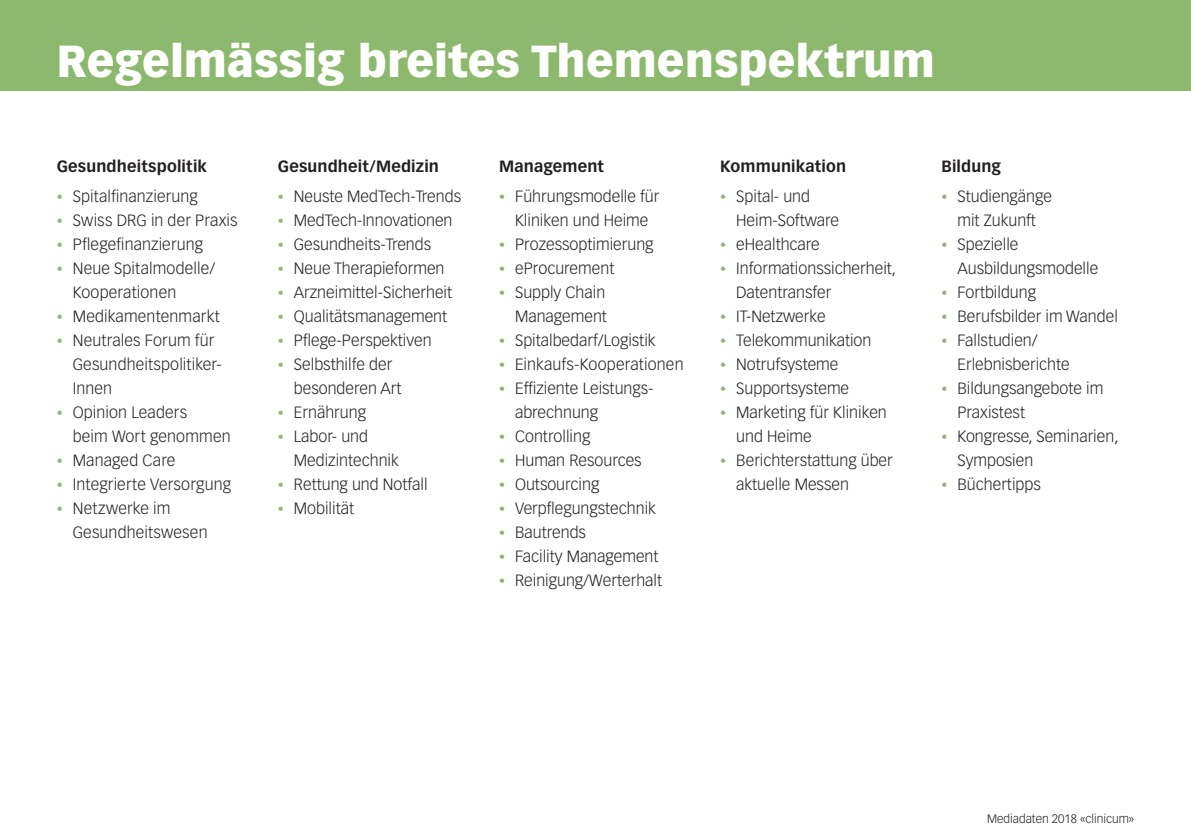
<style>
.page{position:relative;width:1191px;height:840px;background:#fff}
.page>*{position:absolute;margin:0;border:0;box-sizing:border-box;transform-origin:0 0}
.t1{font:900 44px "Vectora LT Std";color:#fff}
.t2{font:300 16px/24px "Vectora LT Std";color:#231f20}
.t3{font:700 16px "Vectora LT Std";letter-spacing:.01em;color:#231f20}
.t4{font:300 12px "Vectora LT Std";color:#231f20}
.s1{font-size:12px;color:#8db96e}
</style>
<div class="page">
<div style="left:0;top:0;width:1191px;height:91px;background:#8db96e"></div>
<h1 class="t1" style="left:57px;top:33px;width:879px">Regelmässig breites Themenspektrum</h1>
<p class="t3" style="left:57px;top:157px;width:152px">Gesundheitspolitik</p>
<p class="t2" style="left:57px;top:184px;width:143px"><span class="s1">•</span> Spitalfinanzierung</p>
<p class="t2" style="left:57px;top:208px;width:182px"><span class="s1">•</span> Swiss DRG in der Praxis</p>
<p class="t2" style="left:57px;top:232px;width:148px"><span class="s1">•</span> Pflegefinanzierung</p>
<p class="t2" style="left:73px;top:256px;width:144px;text-indent:-16px"><span class="s1">•</span> Neue Spitalmodelle/<br>Kooperationen</p>
<p class="t2" style="left:57px;top:304px;width:165px"><span class="s1">•</span> Medikamentenmarkt</p>
<p class="t2" style="left:73px;top:328px;width:149px;text-indent:-16px"><span class="s1">•</span> Neutrales Forum für<br>Gesundheitspolitiker-<br>Innen</p>
<p class="t2" style="left:73px;top:400px;width:159px;text-indent:-16px"><span class="s1">•</span> Opinion Leaders<br>beim Wort genommen</p>
<p class="t2" style="left:57px;top:448px;width:120px"><span class="s1">•</span> Managed Care</p>
<p class="t2" style="left:57px;top:472px;width:176px"><span class="s1">•</span> Integrierte Versorgung</p>
<p class="t2" style="left:73px;top:496px;width:136px;text-indent:-16px"><span class="s1">•</span> Netzwerke im<br>Gesundheitswesen</p>
<p class="t3" style="left:278px;top:156px;width:163px">Gesundheit/Medizin</p>
<p class="t2" style="left:278px;top:184px;width:185px"><span class="s1">•</span> Neuste MedTech-Trends</p>
<p class="t2" style="left:278px;top:208px;width:176px"><span class="s1">•</span> MedTech-Innovationen</p>
<p class="t2" style="left:278px;top:232px;width:155px"><span class="s1">•</span> Gesundheits-Trends</p>
<p class="t2" style="left:278px;top:256px;width:168px"><span class="s1">•</span> Neue Therapieformen</p>
<p class="t2" style="left:278px;top:280px;width:176px"><span class="s1">•</span> Arzneimittel-Sicherheit</p>
<p class="t2" style="left:278px;top:304px;width:171px"><span class="s1">•</span> Qualitätsmanagement</p>
<p class="t2" style="left:278px;top:328px;width:155px"><span class="s1">•</span> Pflege-Perspektiven</p>
<p class="t2" style="left:294px;top:352px;width:109px;text-indent:-16px"><span class="s1">•</span> Selbsthilfe der besonderen Art</p>
<p class="t2" style="left:278px;top:400px;width:90px"><span class="s1">•</span> Ernährung</p>
<p class="t2" style="left:294px;top:424px;width:106px;text-indent:-16px"><span class="s1">•</span> Labor- und<br>Medizintechnik</p>
<p class="t2" style="left:278px;top:472px;width:151px"><span class="s1">•</span> Rettung und Notfall</p>
<p class="t2" style="left:278px;top:496px;width:78px"><span class="s1">•</span> Mobilität</p>
<p class="t3" style="left:499px;top:156px;width:107px">Management</p>
<p class="t2" style="left:499px;top:184px;width:162px;text-align:center"><span class="s1">•</span> Führungsmodelle für<br>Kliniken und Heime</p>
<p class="t2" style="left:499px;top:232px;width:156px"><span class="s1">•</span> Prozessoptimierung</p>
<p class="t2" style="left:499px;top:256px;width:117px"><span class="s1">•</span> eProcurement</p>
<p class="t2" style="left:499px;top:280px;width:109px;text-align:right"><span class="s1">•</span> Supply Chain<br>Management</p>
<p class="t2" style="left:499px;top:328px;width:158px"><span class="s1">•</span> Spitalbedarf/Logistik</p>
<p class="t2" style="left:499px;top:352px;width:186px"><span class="s1">•</span> Einkaufs-Kooperationen</p>
<p class="t2" style="left:515px;top:376px;width:138px;text-indent:-16px"><span class="s1">•</span> Effiziente Leistungs&shy;abrechnung</p>
<p class="t2" style="left:499px;top:424px;width:93px"><span class="s1">•</span> Controlling</p>
<p class="t2" style="left:499px;top:448px;width:144px"><span class="s1">•</span> Human Resources</p>
<p class="t2" style="left:499px;top:472px;width:102px"><span class="s1">•</span> Outsourcing</p>
<p class="t2" style="left:499px;top:496px;width:158px"><span class="s1">•</span> Verpflegungstechnik</p>
<p class="t2" style="left:499px;top:520px;width:88px"><span class="s1">•</span> Bautrends</p>
<p class="t2" style="left:499px;top:544px;width:161px"><span class="s1">•</span> Facility Management</p>
<p class="t2" style="left:499px;top:568px;width:165px"><span class="s1">•</span> Reinigung/Werterhalt</p>
<p class="t3" style="left:720px;top:156px;width:127px">Kommunikation</p>
<p class="t2" style="left:736px;top:184px;width:104px;text-indent:-16px"><span class="s1">•</span> Spital- und<br>Heim-Software</p>
<p class="t2" style="left:720px;top:232px;width:101px"><span class="s1">•</span> eHealthcare</p>
<p class="t2" style="left:736px;top:256px;width:161px;text-indent:-16px"><span class="s1">•</span> Informationssicherheit,<br>Datentransfer</p>
<p class="t2" style="left:720px;top:304px;width:107px"><span class="s1">•</span> IT-Netzwerke</p>
<p class="t2" style="left:720px;top:328px;width:153px"><span class="s1">•</span> Telekommunikation</p>
<p class="t2" style="left:720px;top:352px;width:120px"><span class="s1">•</span> Notrufsysteme</p>
<p class="t2" style="left:720px;top:376px;width:130px"><span class="s1">•</span> Supportsysteme</p>
<p class="t2" style="left:736px;top:400px;width:152px;text-indent:-16px"><span class="s1">•</span> Marketing für Kliniken und Heime</p>
<p class="t2" style="left:736px;top:448px;width:158px;text-indent:-16px"><span class="s1">•</span> Berichterstattung über aktuelle Messen</p>
<p class="t3" style="left:941px;top:156px;width:61px">Bildung</p>
<p class="t2" style="left:941px;top:184px;width:112px;text-align:center"><span class="s1">•</span> Studiengänge mit Zukunft</p>
<p class="t2" style="left:957px;top:232px;width:142px;text-indent:-16px"><span class="s1">•</span> Spezielle<br>Ausbildungsmodelle</p>
<p class="t2" style="left:941px;top:280px;width:96px"><span class="s1">•</span> Fortbildung</p>
<p class="t2" style="left:941px;top:304px;width:178px"><span class="s1">•</span> Berufsbilder im Wandel</p>
<p class="t2" style="left:957px;top:328px;width:114px;text-indent:-16px"><span class="s1">•</span> Fallstudien/<br>Erlebnisberichte</p>
<p class="t2" style="left:957px;top:376px;width:147px;text-indent:-16px"><span class="s1">•</span> Bildungsangebote im<br>Praxistest</p>
<p class="t2" style="left:957px;top:424px;width:163px;text-indent:-16px"><span class="s1">•</span> Kongresse, Seminarien,<br>Symposien</p>
<p class="t2" style="left:941px;top:472px;width:101px"><span class="s1">•</span> Büchertipps</p>
<p class="t4" style="left:987px;top:811px;width:149px">Mediadaten 2018 «clinicum»</p>
</div>
